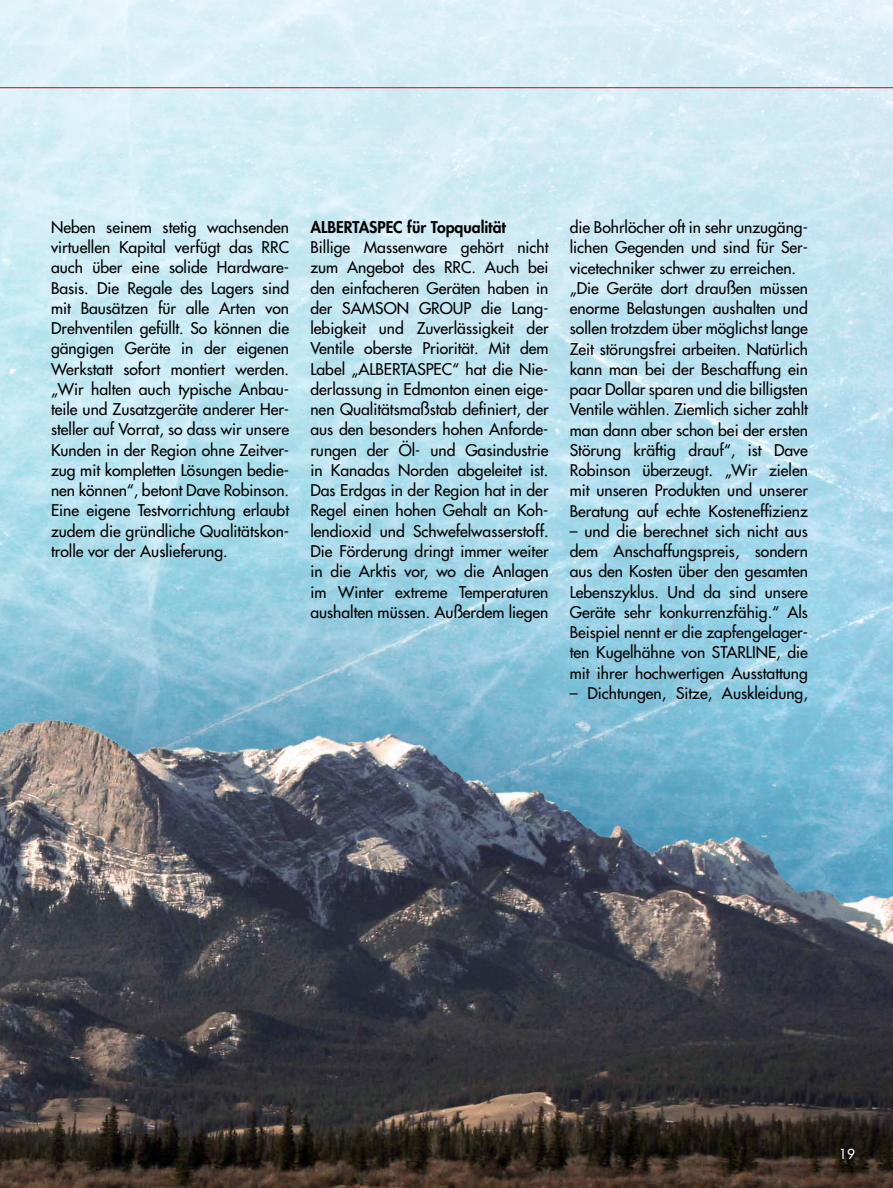
<style>
.page{position:relative;width:893px;height:1188px;background:#fff}
.page>*{position:absolute;margin:0;border:0;box-sizing:border-box;transform-origin:0 0}
.t1{font:15.75px/20.2px "Futura";color:#000;text-align:justify}
.t2{font:800 15.75px "Futura";letter-spacing:-.005em;color:#000}
.t3{font:13.5px "Futura";color:#fff}
</style>
<div class="page">
<img style="left:0;top:488px;width:893px;height:700px">
<hr style="left:0;top:87px;width:893px;height:1px;background:#bb0c0a">
<p class="t1" style="left:51px;top:217px;width:240px">Neben seinem stetig wachsenden virtuellen Kapital verfügt das RRC auch über eine solide Hardware-Basis. Die Regale des Lagers sind mit Bausätzen für alle Arten von Drehventilen gefüllt. So können die gängigen Geräte in der eigenen Werkstatt sofort montiert werden. „Wir halten auch typische Anbau&shy;teile und Zusatzgeräte anderer Her&shy;steller auf Vorrat, so dass wir unsere Kunden in der Region ohne Zeitver&shy;zug mit kompletten Lösungen bedie&shy;nen können“, betont Dave Robinson.<br>Eine eigene Testvorrichtung erlaubt zudem die gründliche Qualitätskon&shy;trolle vor der Auslieferung.</p>
<p class="t2" style="left:310px;top:217px;width:197px">ALBERTASPEC für Topqualität</p>
<p class="t1" style="left:310px;top:237px;width:240px">Billige Massenware gehört nicht zum Angebot des RRC. Auch bei den einfacheren Geräten haben in der SAMSON GROUP die Lang&shy;lebigkeit und Zuverlässigkeit der Ventile oberste Priorität. Mit dem Label „ALBERTASPEC“ hat die Nie&shy;derlassung in Edmonton einen eige&shy;nen Qualitätsmaßstab definiert, der aus den besonders hohen Anforde&shy;rungen der Öl- und Gasindustrie in Kanadas Norden abgeleitet ist.<br>Das Erdgas in der Region hat in der Regel einen hohen Gehalt an Koh&shy;lendioxid und Schwefelwasserstoff.<br>Die Förderung dringt immer weiter in die Arktis vor, wo die Anlagen im Winter extreme Temperaturen aushalten müssen. Außerdem liegen</p>
<p class="t1" style="left:570px;top:217px;width:240px;text-align:left">die Bohrlöcher oft in sehr unzugäng&shy;lichen Gegenden und sind für Ser&shy;vicetechniker schwer zu erreichen. „Die Geräte dort draußen müssen enorme Belastungen aushalten und sollen trotzdem über möglichst lange Zeit störungsfrei arbeiten. Natürlich kann man bei der Beschaffung ein paar Dollar sparen und die billigsten Ventile wählen. Ziemlich sicher zahlt man dann aber schon bei der ersten Störung kräftig drauf“, ist Dave Robinson überzeugt. „Wir zielen mit unseren Produkten und unserer Beratung auf echte Kosteneffizienz</p>
<p class="t1" style="left:570px;top:521px;width:240px">– und die berechnet sich nicht aus dem Anschaffungspreis, sondern aus den Kosten über den gesamten Lebenszyklus. Und da sind unsere Geräte sehr konkurrenzfähig.“ Als Beispiel nennt er die zapfengelager&shy;ten Kugelhähne von STARLINE, die mit ihrer hochwertigen Ausstattung</p>
<p class="t1" style="left:570px;top:683px;width:240px">– Dichtungen, Sitze, Auskleidung,</p>
<p class="t3" style="left:839px;top:1145px;width:17px">19</p>
</div>
